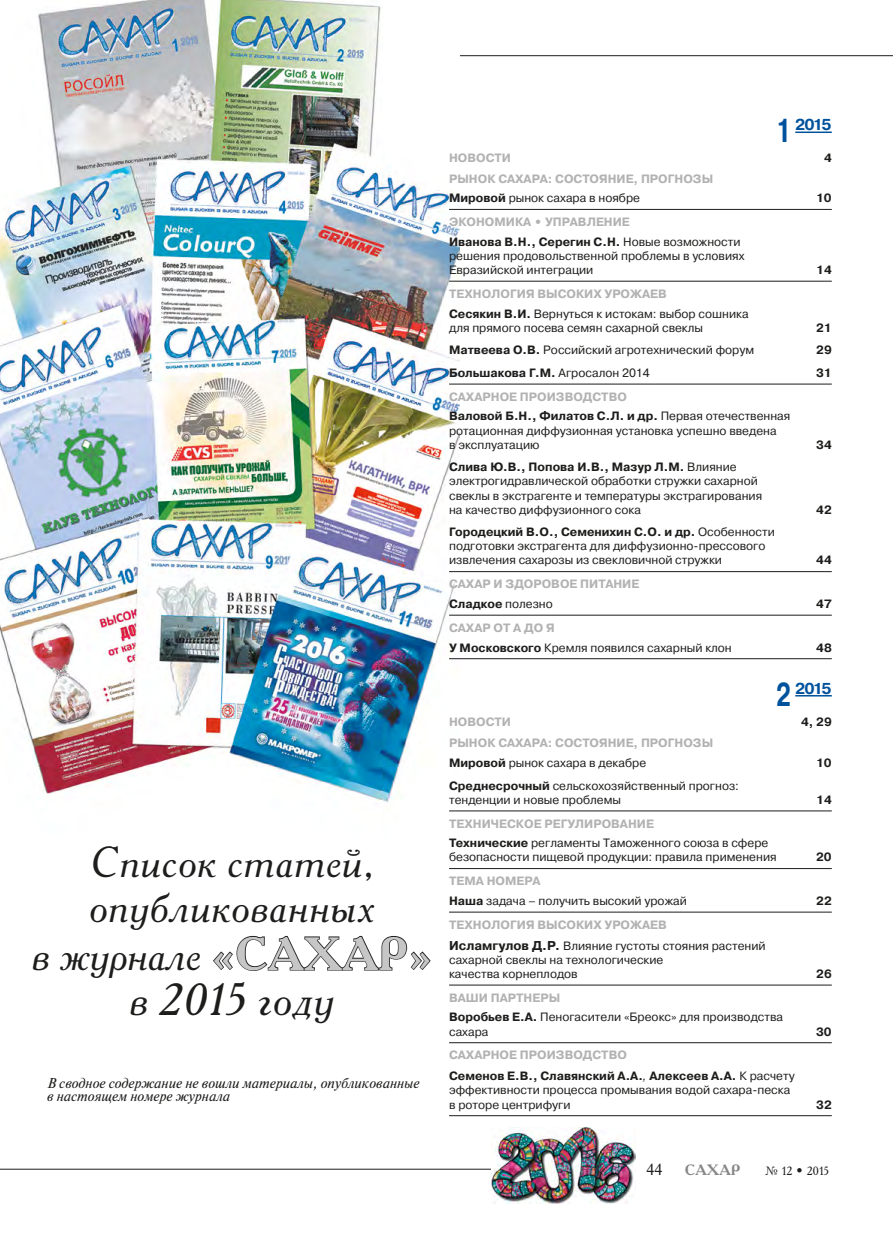
<style>
.page{position:relative;width:893px;height:1234px;background:#fff}
.page>*{position:absolute;margin:0;border:0;box-sizing:border-box;transform-origin:0 0}
.t1{font:italic 45px "Academy C";color:#1d1d1c}
.t2{font:italic 43.5px/46.5px "Academy C";color:#1d1d1c;text-align:center}
.t3{font:700 15.75px "Pragmatica C";letter-spacing:-.11em;color:#00529c}
.t4{font:700 15px "Academy C";color:#878787}
.t5{font:15px "Newton C";color:#1d1d1c}
.t6{font:italic 13.5px/13.5px "Newton C";color:#1d1d1c}
.t7{font:12px/14.1px "Pragmatica C";color:#1d1d1c}
.t8{font:700 12px/19.6px "Pragmatica C";color:#1d1d1c}
.t9{font:700 12px/19.6px "Pragmatica C";color:#b3b2b2}
.t10{font:12px "Academy C";letter-spacing:.005em;color:#1d1d1c}
.s1{font-weight:700;font-style:normal;font-size:46.5px;color:#c6c6c6}
.s2{font-size:33px}
.s3{color:#1d1d1c}
.s4{font-weight:400;color:#1d1d1c}
.s5{color:#b3b2b2}
.s6{font-weight:400}
.s7{font-weight:700;color:#b3b2b2}
.s8{font-weight:700}
.s9{font-weight:700;font-size:12.75px}
.s10{font-weight:400;font-style:italic}
</style>
<div class="page">
<hr style="left:0;top:1168px;width:636px;height:1px;background:#1d1d1c">
<hr style="left:0;top:55px;width:893px;height:1px;background:#1d1d1c">
<img style="left:0;top:0;width:459px;height:870px">
<svg style="left:213px;top:935px;width:218px;height:36px"></svg>
<hr style="left:795px;top:131px;width:37px;height:2px;background:#00529c">
<hr style="left:449px;top:209px;width:383px;height:1px;background:#1d1d1c">
<hr style="left:449px;top:281px;width:383px;height:1px;background:#1d1d1c">
<hr style="left:449px;top:383px;width:383px;height:1px;background:#1d1d1c">
<hr style="left:449px;top:571px;width:383px;height:1px;background:#1d1d1c">
<hr style="left:449px;top:614px;width:383px;height:1px;background:#1d1d1c">
<hr style="left:449px;top:658px;width:383px;height:1px;background:#1d1d1c">
<hr style="left:795px;top:695px;width:37px;height:1px;background:#00529c">
<hr style="left:449px;top:810px;width:383px;height:1px;background:#1d1d1c">
<hr style="left:449px;top:868px;width:383px;height:1px;background:#1d1d1c">
<hr style="left:449px;top:911px;width:383px;height:1px;background:#1d1d1c">
<hr style="left:449px;top:984px;width:383px;height:1px;background:#1d1d1c">
<hr style="left:449px;top:1042px;width:383px;height:1px;background:#1d1d1c">
<hr style="left:449px;top:1114px;width:383px;height:1px;background:#1d1d1c">
<img style="left:491px;top:1127px;width:145px;height:76px">
<h2 class="t2" style="left:32px;top:838px;width:402px">Список статей, опубликованных<br>в журнале <span class="s1">«САХАР»</span></h2>
<h1 class="t1" style="left:130px;top:971px;width:207px">в 2015 году</h1>
<p class="t6" style="left:47px;top:1076px;width:374px">В сводное содержание не вошли материалы, опубликованные в настоящем номере журнала</p>
<h3 class="t3" style="left:776px;top:116px;width:57px"><span class="s2">1</span> 2015</h3>
<p class="t9" style="left:449px;top:148px;width:10px">НОВО</p>
<p class="t9" style="left:486px;top:148px;width:27px">СТИ</p>
<p class="t8" style="left:824px;top:148px;width:9px">4</p>
<p class="t9" style="left:449px;top:169px;width:266px">Рынок сахара: состояние, прогнозы<br><span class="s3">Мировой</span> <span class="s4">рынок сахара в ноябре</span></p>
<p class="t8" style="left:816px;top:188px;width:17px">10</p>
<p class="t9" style="left:449px;top:212px;width:20px">Экономика</p>
<p class="t8" style="left:449px;top:212px;width:293px;text-indent:85px"><span class="s5">• Управление<br></span>Иванова В.Н., Серегин С.Н. <span class="s6">Новые возможности</span></p>
<p class="t7" style="left:449px;top:249px;width:297px">решения продовольственной проблемы в условиях<br>Евразийской интеграции</p>
<p class="t8" style="left:816px;top:260px;width:17px">14</p>
<p class="t7" style="left:449px;top:284px;width:301px;line-height:19.6px"><span class="s7">Технологи я высоких урожаев<br></span><span class="s8">Сесякин В.И.</span> Вернуться к истокам: выбор сошника</p>
<p class="t7" style="left:449px;top:320px;width:256px">для прямого посева семян сахарной свеклы</p>
<p class="t8" style="left:816px;top:318px;width:17px">21</p>
<p class="t7" style="left:449px;top:343px;width:307px"><span class="s8">Матвеева О.В.</span> Российский агротехнический форум</p>
<p class="t8" style="left:816px;top:340px;width:17px">29</p>
<p class="t8" style="left:449px;top:363px;width:202px">Большакова Г.М. <span class="s6">Агросалон 2014</span></p>
<p class="t8" style="left:816px;top:363px;width:17px">31</p>
<p class="t9" style="left:449px;top:387px;width:144px">Сахарное производст</p>
<p class="t8" style="left:449px;top:387px;width:343px;text-align:center"><span class="s5">во<br></span>Валовой Б.Н., Филатов С.Л. и др. <span class="s6">Первая отечественная</span></p>
<p class="t7" style="left:449px;top:423px;width:329px">ротационная диффузионная установка успешно введена в эксплуатацию</p>
<p class="t8" style="left:816px;top:434px;width:17px">34</p>
<p class="t7" style="left:449px;top:460px;width:315px"><span class="s8">Слива Ю.В., Попова И.В., Мазур Л.М.</span> Влияние электрогидравлической обработки стружки сахарной свеклы в экстрагенте и температуры экстрагирования на качество диффузионного сока</p>
<p class="t7" style="left:449px;top:525px;width:327px"><span class="s8">Городецкий В.О., Семенихин С.О. и др.</span> Особенности подготовки экстрагента для диффузионно-прессового извлечения сахарозы из свекловичной стружки</p>
<p class="t8" style="left:816px;top:499px;width:17px">42</p>
<p class="t8" style="left:816px;top:550px;width:17px">44</p>
<p class="t9" style="left:449px;top:574px;width:149px">Сахар и здоровое пита</p>
<p class="t9" style="left:613px;top:574px;width:27px">ние</p>
<p class="t8" style="left:449px;top:594px;width:105px">Сладкое <span class="s6">полезно</span></p>
<p class="t8" style="left:816px;top:594px;width:17px">47</p>
<p class="t7" style="left:449px;top:618px;width:284px;line-height:19.6px"><span class="s7">Сахар ОТ А ДО Я<br></span><span class="s8">У Московского</span> Кремля появился сахарный клон</p>
<p class="t8" style="left:816px;top:637px;width:17px">48</p>
<h3 class="t3" style="left:776px;top:679px;width:57px"><span class="s2">2</span> 2015</h3>
<p class="t9" style="left:449px;top:712px;width:10px">НОВО</p>
<p class="t9" style="left:486px;top:712px;width:27px">СТИ</p>
<p class="t8" style="left:801px;top:712px;width:32px">4, 29</p>
<p class="t9" style="left:449px;top:733px;width:266px">Рынок сахара: состояние, прогнозы<br><span class="s3">Мировой</span> <span class="s4">рынок сахара в декабре</span></p>
<p class="t8" style="left:816px;top:753px;width:17px">10</p>
<p class="t7" style="left:449px;top:778px;width:291px"><span class="s8">Среднесрочный</span> сельскохозяйственный прогноз: тенденции и новые проблемы</p>
<p class="t8" style="left:816px;top:789px;width:17px">14</p>
<p class="t9" style="left:449px;top:813px;width:17px">ТЕХН</p>
<p class="t9" style="left:482px;top:813px;width:44px">ИЧЕСКОЕ</p>
<p class="t9" style="left:544px;top:813px;width:59px">РЕГУЛИРОВ</p>
<p class="t7" style="left:449px;top:813px;width:321px;line-height:19.6px;text-indent:171px"><span class="s7">АНИЕ<br></span><span class="s8">Технические</span> регламенты Таможенного союза в сфере</p>
<p class="t7" style="left:449px;top:850px;width:329px">безопасности пищевой продукции: правила применения</p>
<p class="t8" style="left:816px;top:847px;width:17px">20</p>
<p class="t7" style="left:449px;top:871px;width:239px;line-height:19.6px"><span class="s7">тема номера<br></span><span class="s8">Наша</span> задача – получить высокий урожай</p>
<p class="t8" style="left:816px;top:890px;width:17px">22</p>
<p class="t7" style="left:449px;top:914px;width:318px;line-height:20.9px"><span class="s7">Технологи я высоких урожаев<br></span><span class="s9">Исламгулов Д.Р.</span> Влияние густоты стояния растений</p>
<p class="t7" style="left:449px;top:952px;width:216px">сахарной свеклы на технологические качества корнеплодов</p>
<p class="t8" style="left:816px;top:963px;width:17px">26</p>
<p class="t7" style="left:449px;top:987px;width:336px;line-height:19.6px"><span class="s7">ВАШИ ПАРТНЕРЫ<br></span><span class="s8">Воробьев Е.А.</span> Пеногасители «Бреокс» для производства</p>
<p class="t7" style="left:449px;top:1024px;width:41px">сахара</p>
<p class="t8" style="left:816px;top:1021px;width:17px">30</p>
<p class="t9" style="left:449px;top:1045px;width:144px">Сахарное производст</p>
<p class="t8" style="left:449px;top:1044px;width:347px;line-height:20.9px;text-indent:160px"><span class="s5">во<br></span>Семенов Е.В., Славянский А.А.<span class="s10">,</span> Алексеев А.А. <span class="s6">К расчету</span></p>
<p class="t7" style="left:449px;top:1082px;width:343px">эффективности процесса промывания водой сахара-песка в роторе центрифуги</p>
<p class="t8" style="left:816px;top:1094px;width:17px">32</p>
<p class="t5" style="left:646px;top:1160px;width:17px">44</p>
<p class="t4" style="left:685px;top:1159px;width:57px">САХАР</p>
<p class="t10" style="left:765px;top:1162px;width:66px">№ 12 • 2015</p>
</div>
